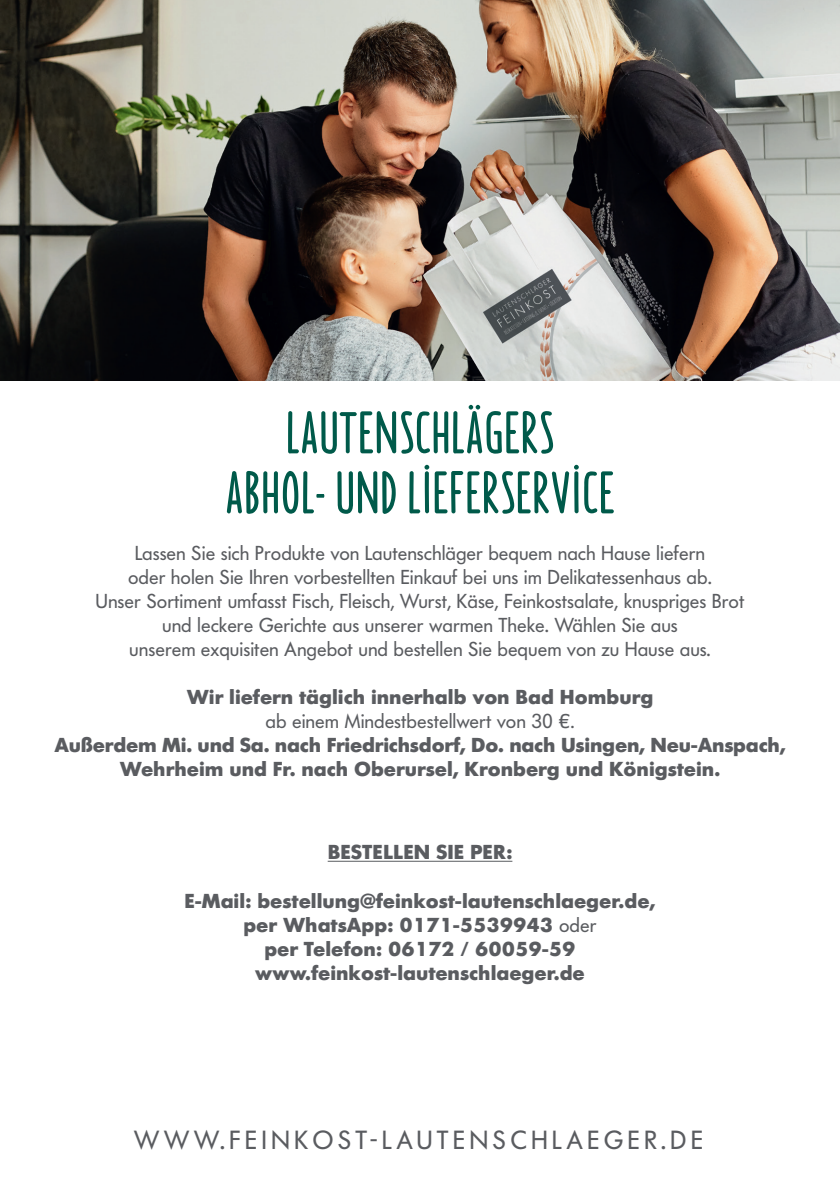
<style>
.page{position:relative;width:840px;height:1191px;background:#fff}
.page>*{position:absolute;margin:0;border:0;box-sizing:border-box;transform-origin:0 0}
.t1{font:60px/60px "Borden";color:#005a4a;text-align:center}
.t2{font:26px "Futura BQ";letter-spacing:.16em;color:#5a5c60}
.t3{font:700 20px/24px "Futura BQ";color:#5a5c60;text-align:center}
.t4{font:20px/24px "Futura BQ";color:#5a5c60;text-align:center}
.s1{font-weight:400}
.s2{font-family:"Familiar Pro";font-weight:400}
</style>
<div class="page">
<hr style="left:327px;top:860px;width:185px;height:1px;background:#5a5c60">
<img style="left:0;top:0;width:839px;height:381px">
<h1 class="t1" style="left:225px;top:399px;width:391px">LAUTENSCHLÄGERS<br>ABHOL- UND LIEFERSERVICE</h1>
<p class="t4" style="left:95px;top:541px;width:650px">Lassen Sie sich Produkte von Lautenschläger bequem nach Hause liefern<br>oder holen Sie Ihren vorbestellten Einkauf bei uns im Delikatessenhaus ab.<br>Unser Sortiment umfasst Fisch, Fleisch, Wurst, Käse, Feinkostsalate, knuspriges Brot und leckere Gerichte aus unserer warmen Theke. Wählen Sie aus<br>unserem exquisiten Angebot und bestellen Sie bequem von zu Hause aus.</p>
<p class="t3" style="left:54px;top:685px;width:732px">Wir liefern täglich innerhalb von Bad Homburg<br><span class="s1">ab einem Mindestbestellwert von 30</span> <span class="s2">€.<br></span>Außerdem Mi. und Sa. nach Friedrichsdorf, Do. nach Usingen, Neu-Anspach, Wehrheim und Fr. nach Oberursel, Kronberg und Königstein.</p>
<p class="t3" style="left:327px;top:840px;width:186px">BESTELLEN SIE PER:</p>
<p class="t3" style="left:184px;top:888px;width:472px">E-Mail: bestellung@feinkost-lautenschlaeger.de, per WhatsApp: 0171-5539943 <span class="s1">oder<br></span>per Telefon: 06172 / 60059-59 www.feinkost-lautenschlaeger.de</p>
<h2 class="t2" style="left:134px;top:1122px;width:570px">WWW.FEINKOST-LAUTENSCHLAEGER.DE</h2>
</div>
